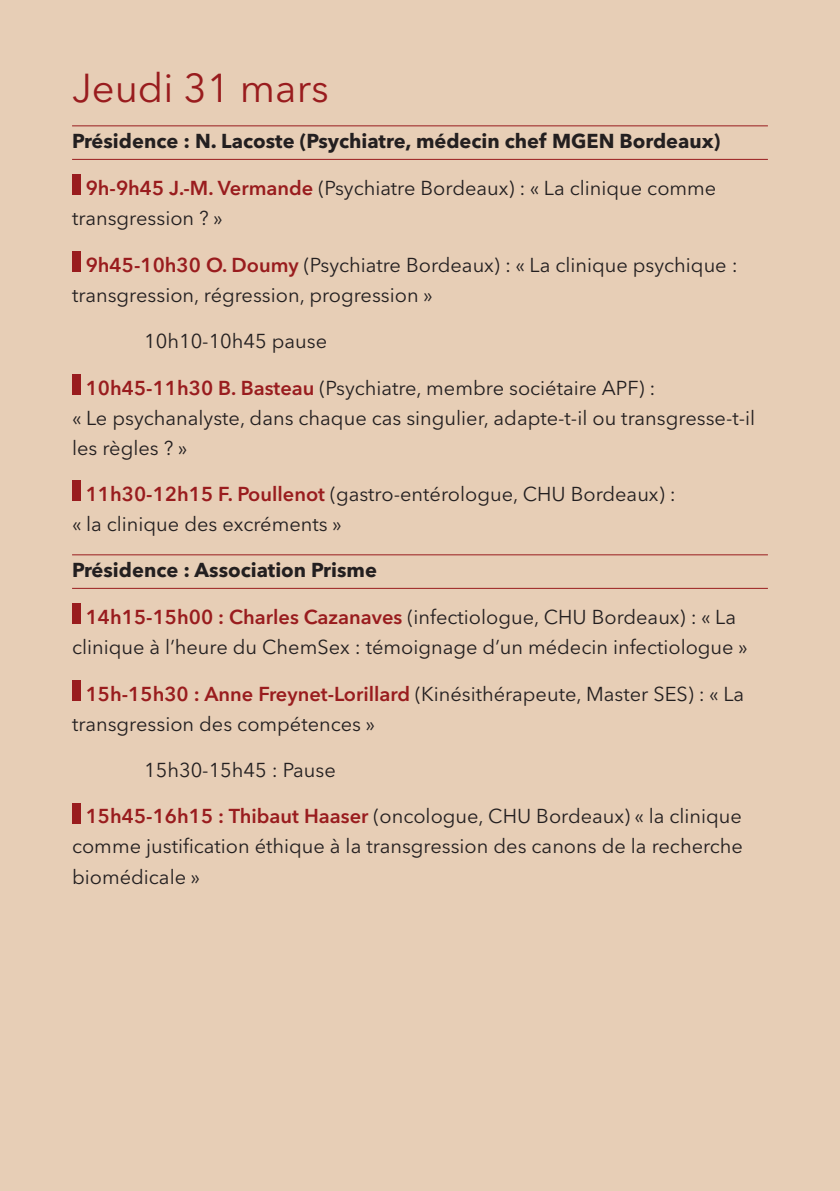
<style>
.page{position:relative;width:840px;height:1191px;background:#fff}
.page>*{position:absolute;margin:0;border:0;box-sizing:border-box;transform-origin:0 0}
.t1{font:40px "Avenir Next LT Pro";color:#991c1e}
.t2{font:20px/30px "Avenir Next LT Pro";color:#231f20}
.t3{font:700 20px "Avenir Next LT Pro";color:#231f20}
.s1{font-weight:600;color:#991c1e}
</style>
<div class="page">
<div style="left:0;top:0;width:839px;height:1191px;background:#e7ceb6"></div>
<hr style="left:72px;top:159px;width:695px;height:1px;background:#991c1e">
<hr style="left:72px;top:125px;width:695px;height:1px;background:#991c1e">
<hr style="left:72px;top:588px;width:695px;height:1px;background:#991c1e">
<hr style="left:72px;top:554px;width:695px;height:1px;background:#991c1e">
<div style="left:72px;top:174px;width:9px;height:21px;background:#991c1e"></div>
<div style="left:72px;top:251px;width:9px;height:21px;background:#991c1e"></div>
<div style="left:72px;top:374px;width:9px;height:20px;background:#991c1e"></div>
<div style="left:72px;top:480px;width:9px;height:21px;background:#991c1e"></div>
<div style="left:72px;top:603px;width:9px;height:21px;background:#991c1e"></div>
<div style="left:72px;top:680px;width:9px;height:20px;background:#991c1e"></div>
<div style="left:72px;top:802px;width:9px;height:21px;background:#991c1e"></div>
<h1 class="t1" style="left:72px;top:64px;width:258px">Jeudi 31 mars</h1>
<p class="t3" style="left:72px;top:129px;width:649px">Présidence : N. Lacoste (Psychiatre, médecin chef MGEN Bordeaux)</p>
<p class="t2" style="left:72px;top:173px;width:645px;text-indent:14px"><span class="s1">9h-9h45 J.-M. Vermande</span> (Psychiatre Bordeaux) : « La clinique comme transgression ? »</p>
<p class="t2" style="left:72px;top:250px;width:666px;text-indent:14px"><span class="s1">9h45-10h30 O. Doumy</span> (Psychiatre Bordeaux) : « La clinique psychique : transgression, régression, progression »</p>
<p class="t2" style="left:144px;top:326px;width:184px">10h10-10h45 pause</p>
<p class="t2" style="left:72px;top:372px;width:684px;text-indent:14px"><span class="s1">10h45-11h30 B. Basteau</span> (Psychiatre, membre sociétaire APF) :<br>« Le psychanalyste, dans chaque cas singulier, adapte-t-il ou transgresse-t-il les règles ? »</p>
<p class="t2" style="left:72px;top:479px;width:604px;text-indent:14px"><span class="s1">11h30-12h15 F. Poullenot</span> (gastro-entérologue, CHU Bordeaux) : « la clinique des excréments »</p>
<p class="t3" style="left:72px;top:558px;width:306px">Présidence : Association Prisme</p>
<p class="t2" style="left:72px;top:602px;width:676px;text-align:center"><span class="s1">14h15-15h00 : Charles Cazanaves</span> (infectiologue, CHU Bordeaux) : « La clinique à l’heure du ChemSex : témoignage d’un médecin infectiologue »</p>
<p class="t2" style="left:72px;top:678px;width:673px;text-indent:14px"><span class="s1">15h-15h30 : Anne Freynet-Lorillard</span> (Kinésithérapeute, Master SES) : « La transgression des compétences »</p>
<p class="t2" style="left:144px;top:754px;width:193px">15h30-15h45 : Pause</p>
<p class="t2" style="left:72px;top:801px;width:672px;text-align:justify;text-indent:14px"><span class="s1">15h45-16h15 : Thibaut Haaser</span> (oncologue, CHU Bordeaux) « la clinique comme justification éthique à la transgression des canons de la recherche biomédicale »</p>
</div>
